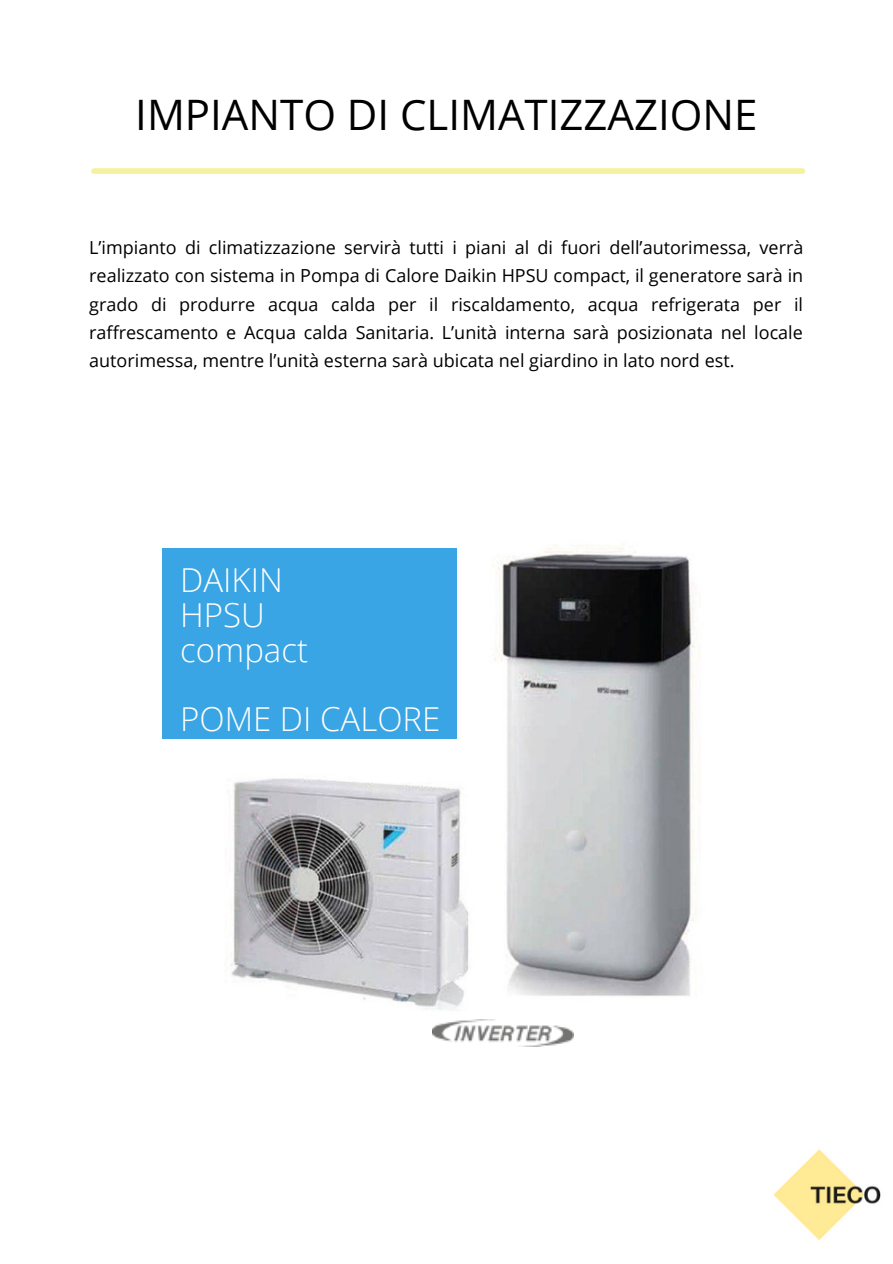
<style>
.page{position:relative;width:893px;height:1264px;background:#fff}
.page>*{position:absolute;margin:0;border:0;box-sizing:border-box;transform-origin:0 0}
.t1{font:42px "Open Sans";color:#000}
.t2{font:300 33px/34.8px "Open Sans";color:#fefefe}
.t3{font:18px/28px "Open Sans";color:#000;text-align:justify}
</style>
<div class="page">
<div style="left:94px;top:168px;width:708px;height:6px;background:#f6f19f"></div>
<img style="left:180px;top:545px;width:518px;height:494px">
<div style="left:162px;top:548px;width:294px;height:190px;background:#39a5e4"></div>
<img style="left:432px;top:1019px;width:141px;height:27px">
<img style="left:773px;top:1149px;width:108px;height:92px">
<h1 class="t1" style="left:135px;top:85px;width:623px">IMPIANTO DI CLIMATIZZAZIONE</h1>
<p class="t3" style="left:89px;top:233px;width:715px">L’impianto di climatizzazione servirà tutti i piani al di fuori dell’autorimessa, verrà realizzato con sistema in Pompa di Calore Daikin HPSU compact, il generatore sarà in grado di produrre acqua calda per il riscaldamento, acqua refrigerata per il raffrescamento e Acqua calda Sanitaria. L’unità interna sarà posizionata nel locale autorimessa, mentre l’unità esterna sarà ubicata nel giardino in lato nord est.</p>
<h2 class="t2" style="left:180px;top:561px;width:129px">DAIKIN<br>HPSU compact</h2>
<h2 class="t2" style="left:180px;top:701px;width:261px">POME DI CALORE</h2>
</div>
